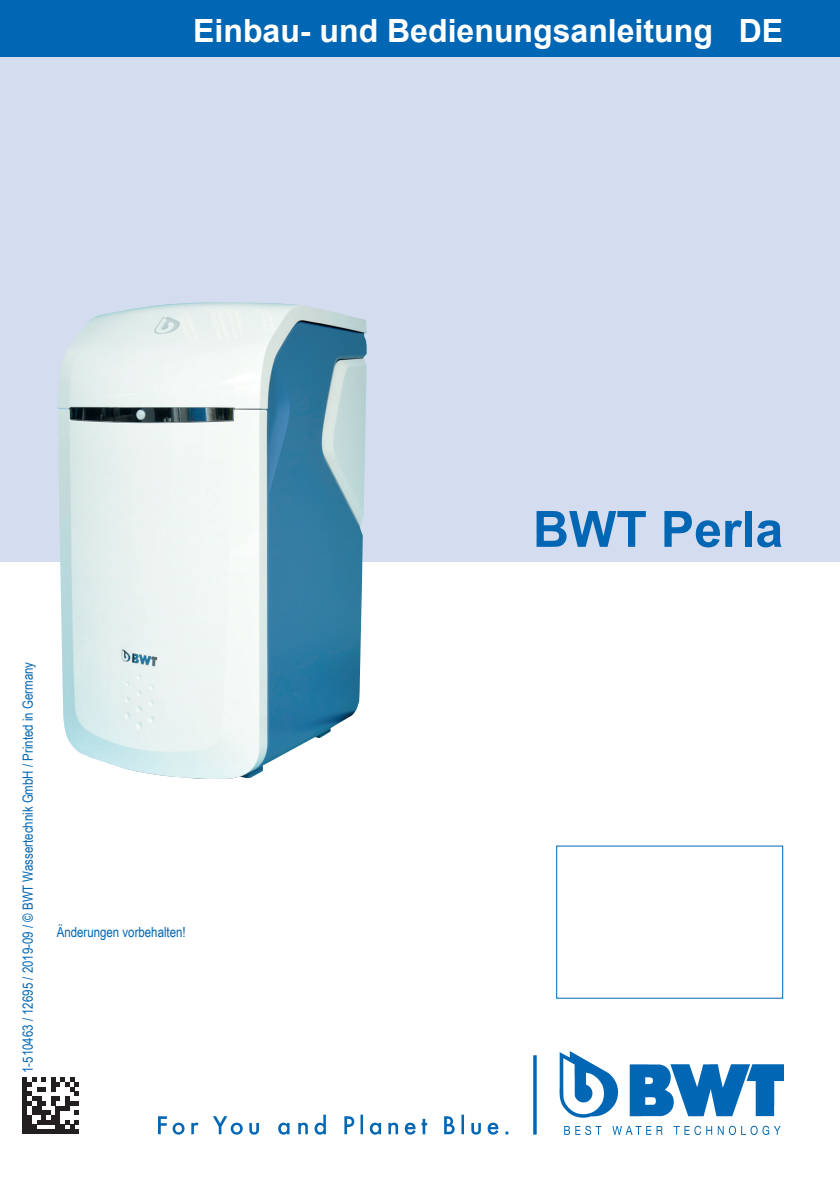
<style>
.page{position:relative;width:840px;height:1191px;background:#fff}
.page>*{position:absolute;margin:0;border:0;box-sizing:border-box;transform-origin:0 0}
.t1{font:700 50px "Arial";color:#0166b3}
.t2{font:700 32px "Arial";color:#fff}
.t3{font:14px "Arial Narrow";color:#0166b3}
</style>
<div class="page">
<div style="left:0;top:51px;width:839px;height:510px;background:#d4ddef"></div>
<div style="left:0;top:0;width:839px;height:57px;background:#0166b3"></div>
<img style="left:158px;top:1051px;width:624px;height:83px">
<svg style="left:22px;top:1077px;width:57px;height:57px"></svg>
<img style="left:57px;top:302px;width:309px;height:477px">
<h2 class="t2" style="left:193px;top:8px;width:591px">Einbau- und Bedienungsanleitung DE</h2>
<p class="t3" style="left:17px;top:1073px;width:413px;rotate:-90deg">1-510463 / 12695 / 2019-09 / © BWT Wassertechnik GmbH / Printed in Germany</p>
<p class="t3" style="left:57px;top:921px;width:130px">Änderungen vorbehalten!</p>
<h1 class="t1" style="left:532px;top:494px;width:252px">BWT Perla</h1>
</div>
